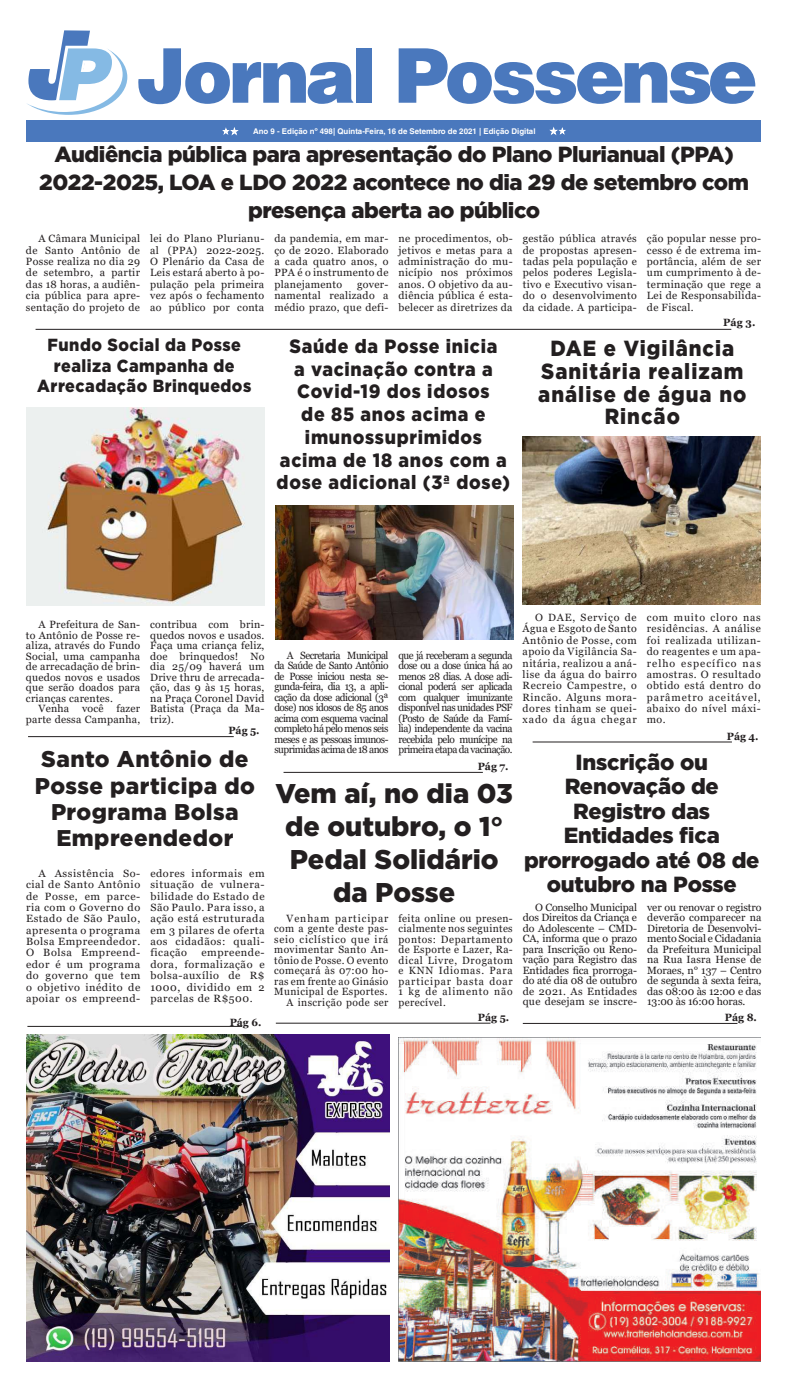
<style>
.page{position:relative;width:787px;height:1389px;background:#fff}
.page>*{position:absolute;margin:0;border:0;box-sizing:border-box;transform-origin:0 0}
.t1{font:900 75.51px "Helvetica LT Std";letter-spacing:-.05em;color:#4a78bd}
.t2{font:900 27.12px/33.2px "Gotham";color:#231f20;text-align:center}
.t3{font:900 22.75px/26.2px "Gotham";letter-spacing:.02em;color:#231f20;text-align:center}
.t4{font:900 21.88px/24.5px "Gotham";letter-spacing:-.02em;color:#231f20;text-align:center}
.t5{font:900 21.88px/22.8px "Gotham";letter-spacing:.05em;color:#231f20;text-align:center;scale:.92 1}
.t6{font:900 19.25px/22.8px "Gotham";letter-spacing:.04em;color:#231f20;text-align:center;scale:.92 1}
.t7{font:900 17.5px/20.1px "Gotham";letter-spacing:.03em;color:#231f20;text-align:center;scale:.92 1}
.t8{font:10.5px/11.4px "Georgia";letter-spacing:.03em;color:#231f20;text-align:justify}
.t9{font:10.5px/10.5px "Georgia";letter-spacing:.03em;color:#231f20;text-align:justify;scale:.96 1}
.t10{font:10.5px/11.4px "Georgia";letter-spacing:.03em;color:#231f20;text-align:justify;scale:1.04 1}
.t11{font:700 10.5px "Georgia";color:#231f20}
.t12{font:700 7.88px "Helvetica LT Std";color:#fff}
.s1{font-family:"Airbus Special";font-weight:400;font-size:71.75px;color:#85bae4}
</style>
<div class="page">
<svg style="left:27px;top:30px;width:100px;height:85px"></svg>
<div style="left:26px;top:121px;width:734px;height:21px;background:#4a78bd"></div>
<svg style="left:223px;top:127px;width:16px;height:9px"></svg>
<svg style="left:549px;top:127px;width:17px;height:8px"></svg>
<hr style="left:276px;top:1023px;width:214px;height:1px;background:#231f20">
<hr style="left:27px;top:1026px;width:215px;height:1px;background:#231f20">
<hr style="left:522px;top:1023px;width:215px;height:1px;background:#231f20">
<hr style="left:532px;top:742px;width:199px;height:1px;background:#231f20">
<hr style="left:283px;top:772px;width:199px;height:1px;background:#231f20">
<hr style="left:28px;top:736px;width:206px;height:1px;background:#231f20">
<hr style="left:36px;top:329px;width:695px;height:1px;background:#231f20">
<img style="left:26px;top:1034px;width:363px;height:328px">
<img style="left:398px;top:1038px;width:362px;height:323px">
<img style="left:26px;top:407px;width:238px;height:198px">
<img style="left:275px;top:506px;width:238px;height:134px">
<img style="left:522px;top:437px;width:238px;height:168px">
<h1 class="t1" style="left:55px;top:26px;width:703px"><span class="s1">P</span> Jornal Possense</h1>
<p class="t12" style="left:253px;top:127px;width:284px">Ano 9 - Edição nº 498| Quinta-Feira, 16 de Setembro de 2021 | Edição Digital</p>
<h3 class="t4" style="left:39px;top:140px;width:711px;line-height:28px">Audiência pública para apresentação do Plano Plurianual (PPA)<br>2022-2025, LOA e LDO 2022 acontece no dia 29 de setembro com presença aberta ao público</h3>
<p class="t8" style="left:26px;top:233px;width:116px;text-indent:12px">A Câmara Municipal de Santo Antônio de Posse realiza no dia 29 de setembro, a partir das 18 horas, a audiên&shy;cia pública para apre&shy;sentação do projeto de</p>
<p class="t8" style="left:150px;top:233px;width:116px">lei do Plano Plurianu&shy;al (PPA) 2022-2025.<br>O Plenário da Casa de Leis estará aberto à po&shy;pulação pela primeira vez após o fechamento ao público por conta</p>
<p class="t8" style="left:274px;top:233px;width:116px">da pandemia, em mar&shy;ço de 2020. Elaborado a cada quatro anos, o PPA é o instrumento de planejamento</p>
<p class="t8" style="left:274px;top:279px;width:116px;text-indent:83px">gover&shy;namental realizado a médio prazo, que defi-</p>
<p class="t8" style="left:398px;top:233px;width:116px">ne procedimentos, ob&shy;jetivos e metas para a administração do mu&shy;nicípio nos próximos anos. O objetivo da au&shy;diência pública é esta&shy;belecer as diretrizes da</p>
<p class="t8" style="left:522px;top:233px;width:116px">gestão pública através de propostas apresen&shy;tadas pela população e pelos poderes Legisla&shy;tivo e Executivo visan&shy;do o desenvolvimento da cidade. A participa-</p>
<p class="t8" style="left:646px;top:233px;width:116px">ção popular nesse pro&shy;cesso é de extrema im&shy;portância, além de ser um cumprimento à de&shy;terminação que rege a Lei de Responsabilida&shy;de Fiscal.</p>
<p class="t11" style="left:722px;top:316px;width:34px">Pág 3.</p>
<h3 class="t7" style="left:37px;top:335px;width:234px">Fundo Social da Posse realiza Campanha de<br>Arrecadação Brinquedos</h3>
<h3 class="t6" style="left:276px;top:334px;width:255px">Saúde da Posse inicia<br>a vacinação contra a<br>Covid-19 dos idosos<br>de 85 anos acima e imunossuprimidos acima de 18 anos com a dose adicional (3ª dose)</h3>
<h3 class="t5" style="left:538px;top:337px;width:227px">DAE e Vigilância<br>Sanitária realizam análise de água no<br>Rincão</h3>
<p class="t8" style="left:522px;top:612px;width:116px;text-indent:12px">O DAE, Serviço de Água e Esgoto de Santo Antônio de Posse, com apoio da Vigilância Sa&shy;nitária, realizou a aná&shy;lise da água do bairro Recreio Campestre, o Rincão. Alguns mora&shy;dores tinham se quei&shy;xado da água chegar</p>
<p class="t8" style="left:646px;top:612px;width:116px">com muito cloro nas residências. A análise foi realizada utilizan&shy;do reagentes e um apa&shy;relho específico nas amostras. O resultado obtido está dentro do parâmetro aceitável, abaixo do nível máxi&shy;mo.</p>
<p class="t8" style="left:26px;top:620px;width:116px;line-height:10.5px;text-indent:12px">A Prefeitura de San&shy;to Antônio de Posse re&shy;aliza, através do Fundo Social, uma campanha de arrecadação de brin&shy;quedos novos e usados que serão doados para crianças carentes.</p>
<p class="t8" style="left:26px;top:704px;width:116px;line-height:10.5px;text-align:right">Venha você fazer parte dessa Campanha,</p>
<p class="t8" style="left:150px;top:620px;width:116px;line-height:10.5px">contribua com brin&shy;quedos novos e usados.<br>Faça uma criança feliz, doe brinquedos! No dia 25/09 haverá um Drive thru de arrecada&shy;ção, das 9 às 15 horas, na Praça Coronel David Batista (Praça da Ma&shy;triz).</p>
<p class="t9" style="left:274px;top:650px;width:120px;text-indent:12px">A Secretaria Municipal da Saúde de Santo Antônio de Posse iniciou nesta se&shy;gunda-feira, dia 13, a apli&shy;cação da dose adicional (3ª dose) nos idosos de 85 anos acima com esquema vacinal completo há pelo menos seis meses e as pessoas imunos&shy;suprimidas acima de 18 anos</p>
<p class="t9" style="left:398px;top:650px;width:120px">que já receberam a segunda dose ou a dose única há ao menos 28 dias. A dose adi&shy;cional poderá ser aplicada com qualquer imunizante disponível nas unidades PSF (Posto de Saúde da Famí&shy;lia) independente da vacina recebida pelo munícipe na primeira etapa da vacinação.</p>
<p class="t11" style="left:228px;top:724px;width:33px">Pág 5.</p>
<p class="t11" style="left:726px;top:729px;width:33px">Pág 4.</p>
<h3 class="t3" style="left:35px;top:746px;width:221px">Santo Antônio de<br>Posse participa do<br>Programa Bolsa<br>Empreendedor</h3>
<h3 class="t4" style="left:524px;top:749px;width:237px">Inscrição ou<br>Renovação de<br>Registro das<br>Entidades fica prorrogado até 08 de outubro na Posse</h3>
<p class="t11" style="left:477px;top:760px;width:32px">Pág 7.</p>
<h2 class="t2" style="left:275px;top:776px;width:239px">Vem aí, no dia 03 de outubro, o 1°<br>Pedal Solidário da Posse</h2>
<p class="t10" style="left:26px;top:868px;width:111px;text-indent:12px">A Assistência So&shy;cial de Santo Antônio de Posse, em parce&shy;ria com o Governo do Estado de São Paulo, apresenta o programa Bolsa Empreendedor.<br>O Bolsa Empreend&shy;edor é um programa do governo que tem o objetivo inédito de apoiar os empreend-</p>
<p class="t10" style="left:150px;top:868px;width:111px">edores informais em situação de vulnera&shy;bilidade do Estado de São Paulo. Para isso, a ação está estruturada em 3 pilares de oferta aos cidadãos: quali&shy;ficação</p>
<p class="t8" style="left:522px;top:902px;width:116px;line-height:10.5px;text-indent:12px">O Conselho Municipal dos Direitos da Criança e do Adolescente – CMD-CA, informa que o prazo para Inscrição ou Reno&shy;vação para Registro das Entidades fica prorroga&shy;do até dia 08 de outubro de 2021. As Entidades que desejam se inscre-</p>
<p class="t8" style="left:647px;top:902px;width:116px;line-height:10.5px">ver ou renovar o registro deverão comparecer na Diretoria de Desenvolvi&shy;mento Social e Cidadania da Prefeitura Municipal na Rua Iasra Hense de Moraes, n° 137 – Centro de segunda à sexta feira, das 08:00 às 12:00 e das 13:00 às 16:00 horas.</p>
<p class="t8" style="left:274px;top:913px;width:116px;line-height:10.5px;text-align:right">Venham participar com a gente deste pas&shy;seio ciclístico que irá movimentar Santo An&shy;tônio de Posse. O evento começará às 07:00 ho&shy;ras em frente ao Ginásio<br>Municipal de Esportes.<br>A inscrição pode ser</p>
<p class="t8" style="left:398px;top:913px;width:116px;line-height:10.5px">feita online ou presen&shy;cialmente nos seguintes pontos: Departamento de Esporte e Lazer, Ra&shy;dical Livre, Drogatom e KNN Idiomas. Para participar basta doar 1 kg de alimento não perecível.</p>
<p class="t10" style="left:150px;top:947px;width:111px;text-indent:51px">empreende&shy;dora, formalização e bolsa-auxílio de R$ 1000, dividido em 2 parcelas de R$500.</p>
<p class="t11" style="left:478px;top:1011px;width:33px">Pág 5.</p>
<p class="t11" style="left:229px;top:1016px;width:33px">Pág 6.</p>
<p class="t11" style="left:724px;top:1011px;width:34px">Pág 8.</p>
</div>
